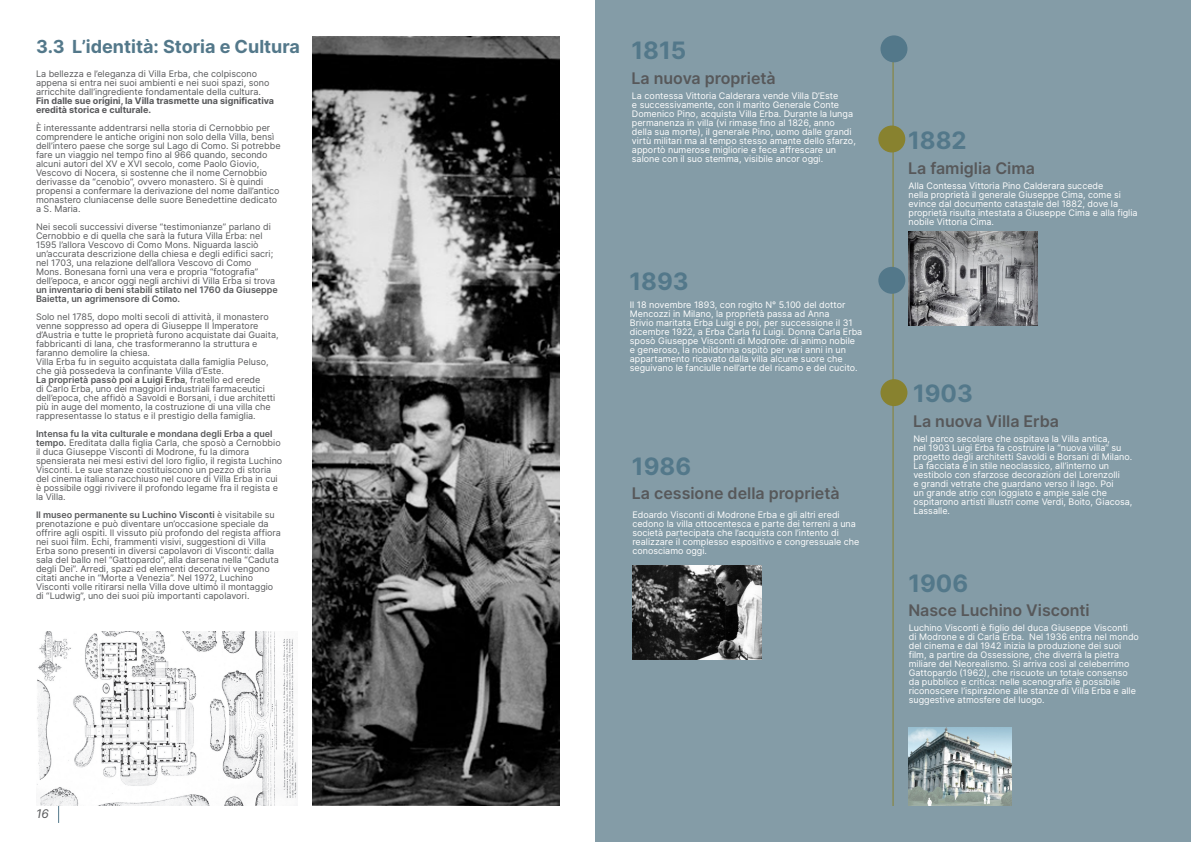
<style>
.page{position:relative;width:1191px;height:842px;background:#fff}
.page>*{position:absolute;margin:0;border:0;box-sizing:border-box;transform-origin:0 0}
.t1{font:700 24px "Inter";color:#53788a}
.t2{font:700 18px "Inter";color:#53788a}
.t3{font:600 16px "Inter";color:#57585a}
.t4{font:italic 12px "Inter";color:#57585a}
.t5{font:9px/9px "Inter";color:#57585a}
.t6{font:9px/9px "Inter";color:#fff}
.t7{font:700 9px/9px "Inter";color:#57585a}
.s1{font-weight:600}
</style>
<div class="page">
<svg style="left:58px;top:806px;width:1px;height:17px"></svg>
<img style="left:313px;top:37px;width:246px;height:769px">
<img style="left:37px;top:631px;width:261px;height:175px">
<div style="left:595px;top:0;width:596px;height:841px;background:#849ca7"></div>
<hr style="left:892px;top:45px;width:1px;height:761px;background:#88822f">
<div style="left:880px;top:35px;width:27px;height:27px;background:#53788a;border-radius:50%"></div>
<div style="left:878px;top:126px;width:27px;height:26px;background:#88822f;border-radius:50%"></div>
<div style="left:878px;top:267px;width:27px;height:27px;background:#53788a;border-radius:50%"></div>
<img style="left:908px;top:232px;width:130px;height:93px">
<div style="left:880px;top:379px;width:27px;height:27px;background:#88822f;border-radius:50%"></div>
<img style="left:632px;top:566px;width:129px;height:93px">
<img style="left:908px;top:727px;width:103px;height:78px">
<p class="t2" style="left:36px;top:33px;width:265px">3.3 L’identità: Storia e Cultura</p>
<p class="t1" style="left:631px;top:33px;width:56px">1815</p>
<p class="t3" style="left:631px;top:66px;width:146px">La nuova proprietà</p>
<p class="t6" style="left:632px;top:91px;width:208px">La contessa Vittoria Calderara vende Villa D’Este</p>
<p class="t6" style="left:632px;top:100px;width:225px">e successivamente, con il marito Generale Conte Domenico Pino, acquista Villa Erba. Durante la lunga permanenza in villa (vi rimase fino al 1826, anno della sua morte), il generale Pino, uomo dalle grandi virtù militari ma al tempo stesso amante dello sfarzo, apportò numerose migliorie e fece affrescare un salone con il suo stemma, visibile ancor oggi.</p>
<p class="t5" style="left:36px;top:69px;width:235px">La bellezza e l’eleganza di Villa Erba, che colpiscono appena si entra nei suoi ambienti e nei suoi spazi, sono arricchite dall’ingrediente fondamentale della cultura.</p>
<p class="t7" style="left:36px;top:96px;width:240px">Fin dalle sue origini, la Villa trasmette una significativa eredità storica e culturale.</p>
<p class="t5" style="left:36px;top:123px;width:246px">È interessante addentrarsi nella storia di Cernobbio per comprendere le antiche origini non solo della Villa, bensì dell’intero paese che sorge sul Lago di Como. Si potrebbe fare un viaggio nel tempo fino al 966 quando, secondo alcuni autori del XV e XVI secolo, come Paolo Giovio, Vescovo di Nocera, si sostenne che il nome Cernobbio derivasse da “cenobio”, ovvero monastero. Si è quindi propensi a confermare la derivazione del nome dall’antico monastero cluniacense delle suore Benedettine dedicato a S. Maria.</p>
<p class="t5" style="left:36px;top:222px;width:243px">Nei secoli successivi diverse “testimonianze” parlano di Cernobbio e di quella che sarà la futura Villa Erba: nel 1595 l’allora Vescovo di Como Mons. Niguarda lasciò un’accurata descrizione della chiesa e degli edifici sacri; nel 1703, una relazione dell’allora Vescovo di Como Mons. Bonesana fornì una vera e propria “fotografia” dell’epoca, e ancor oggi negli archivi di Villa Erba si trova <span class="s1">un inventario di beni stabili stilato nel 1760 da Giuseppe Baietta, un agrimensore di Como.</span></p>
<p class="t5" style="left:36px;top:312px;width:244px">Solo nel 1785, dopo molti secoli di attività, il monastero venne soppresso ad opera di Giuseppe II Imperatore d’Austria e tutte le proprietà furono acquistate dai Guaita, fabbricanti di lana, che trasformeranno la struttura e faranno demolire la chiesa.</p>
<p class="t5" style="left:36px;top:357px;width:234px">Villa Erba fu in seguito acquistata dalla famiglia Peluso, che già possedeva la confinante Villa d’Este.</p>
<p class="t5" style="left:36px;top:375px;width:241px"><span class="s1">La proprietà passò poi a Luigi Erba</span>, fratello ed erede<br>di Carlo Erba, uno dei maggiori industriali farmaceutici dell’epoca, che affidò a Savoldi e Borsani, i due architetti più in auge del momento, la costruzione di una villa che rappresentasse lo status e il prestigio della famiglia.</p>
<p class="t5" style="left:36px;top:429px;width:248px"><span class="s1">Intensa fu la vita culturale e mondana degli Erba a quel tempo.</span> Ereditata dalla figlia Carla, che sposò a Cernobbio il duca Giuseppe Visconti di Modrone, fu la dimora spensierata nei mesi estivi del loro figlio, il regista Luchino Visconti. Le sue stanze costituiscono un pezzo di storia del cinema italiano racchiuso nel cuore di Villa Erba in cui è possibile oggi rivivere il profondo legame fra il regista e la Villa.</p>
<p class="t5" style="left:36px;top:510px;width:246px"><span class="s1">Il museo permanente su Luchino Visconti</span> è visitabile su prenotazione e può diventare un’occasione speciale da offrire agli ospiti. Il vissuto più profondo del regista affiora nei suoi film. Echi, frammenti visivi, suggestioni di Villa Erba sono presenti in diversi capolavori di Visconti: dalla sala del ballo nel “Gattopardo”, alla darsena nella “Caduta degli Dei”. Arredi, spazi ed elementi decorativi vengono citati anche in “Morte a Venezia”. Nel 1972, Luchino Visconti volle ritirarsi nella Villa dove ultimò il montaggio di “Ludwig”, uno dei suoi più importanti capolavori.</p>
<p class="t1" style="left:629px;top:263px;width:61px">1893</p>
<p class="t6" style="left:630px;top:300px;width:234px">Il 18 novembre 1893, con rogito N° 5.100 del dottor Mencozzi in Milano, la proprietà passa ad Anna<br>Brivio maritata Erba Luigi e poi, per successione il 31 dicembre 1922, a Erba Carla fu Luigi. Donna Carla Erba sposò Giuseppe Visconti di Modrone: di animo nobile e generoso, la nobildonna ospitò per vari anni in un appartamento ricavato dalla villa alcune suore che seguivano le fanciulle nell’arte del ricamo e del cucito.</p>
<p class="t1" style="left:632px;top:448px;width:61px">1986</p>
<p class="t3" style="left:632px;top:482px;width:209px">La cessione della proprietà</p>
<p class="t6" style="left:632px;top:510px;width:229px">Edoardo Visconti di Modrone Erba e gli altri eredi cedono la villa ottocentesca e parte dei terreni a una società partecipata che l’acquista con l’intento di realizzare il complesso espositivo e congressuale che</p>
<p class="t6" style="left:632px;top:546px;width:76px">conosciamo oggi.</p>
<h3 class="t4" style="left:36px;top:804px;width:15px">16</h3>
<p class="t1" style="left:908px;top:122px;width:60px">1882</p>
<p class="t3" style="left:908px;top:156px;width:128px">La famiglia Cima</p>
<p class="t6" style="left:908px;top:181px;width:196px">Alla Contessa Vittoria Pino Calderara succede</p>
<p class="t6" style="left:908px;top:190px;width:231px">nella proprietà il generale Giuseppe Cima, come si evince dal documento catastale del 1882, dove la proprietà risulta intestata a Giuseppe Cima e alla figlia nobile Vittoria Cima.</p>
<p class="t1" style="left:913px;top:376px;width:61px">1903</p>
<p class="t3" style="left:913px;top:409px;width:147px">La nuova Villa Erba</p>
<p class="t6" style="left:913px;top:434px;width:220px">Nel parco secolare che ospitava la Villa antica,<br>nel 1903 Luigi Erba fa costruire la “nuova villa” su progetto degli architetti Savoldi e Borsani di Milano.<br>La facciata è in stile neoclassico, all’interno un vestibolo con sfarzose decorazioni del Lorenzolli<br>e grandi vetrate che guardano verso il lago. Poi<br>un grande atrio con loggiato e ampie sale che ospitarono artisti illustri come Verdi, Boito, Giacosa, Lassalle.</p>
<p class="t1" style="left:908px;top:565px;width:61px">1906</p>
<p class="t3" style="left:908px;top:599px;width:183px">Nasce Luchino Visconti</p>
<p class="t6" style="left:908px;top:623px;width:221px">Luchino Visconti è figlio del duca Giuseppe Visconti</p>
<p class="t6" style="left:908px;top:632px;width:232px">di Modrone e di Carla Erba. Nel 1936 entra nel mondo</p>
<p class="t6" style="left:908px;top:641px;width:229px">del cinema e dal 1942 inizia la produzione dei suoi film, a partire da Ossessione, che diverrà la pietra miliare del Neorealismo. Si arriva così al celeberrimo Gattopardo (1962), che riscuote un totale consenso da pubblico e critica: nelle scenografie è possibile riconoscere l’ispirazione alle stanze di Villa Erba e alle suggestive atmosfere del luogo.</p>
</div>
